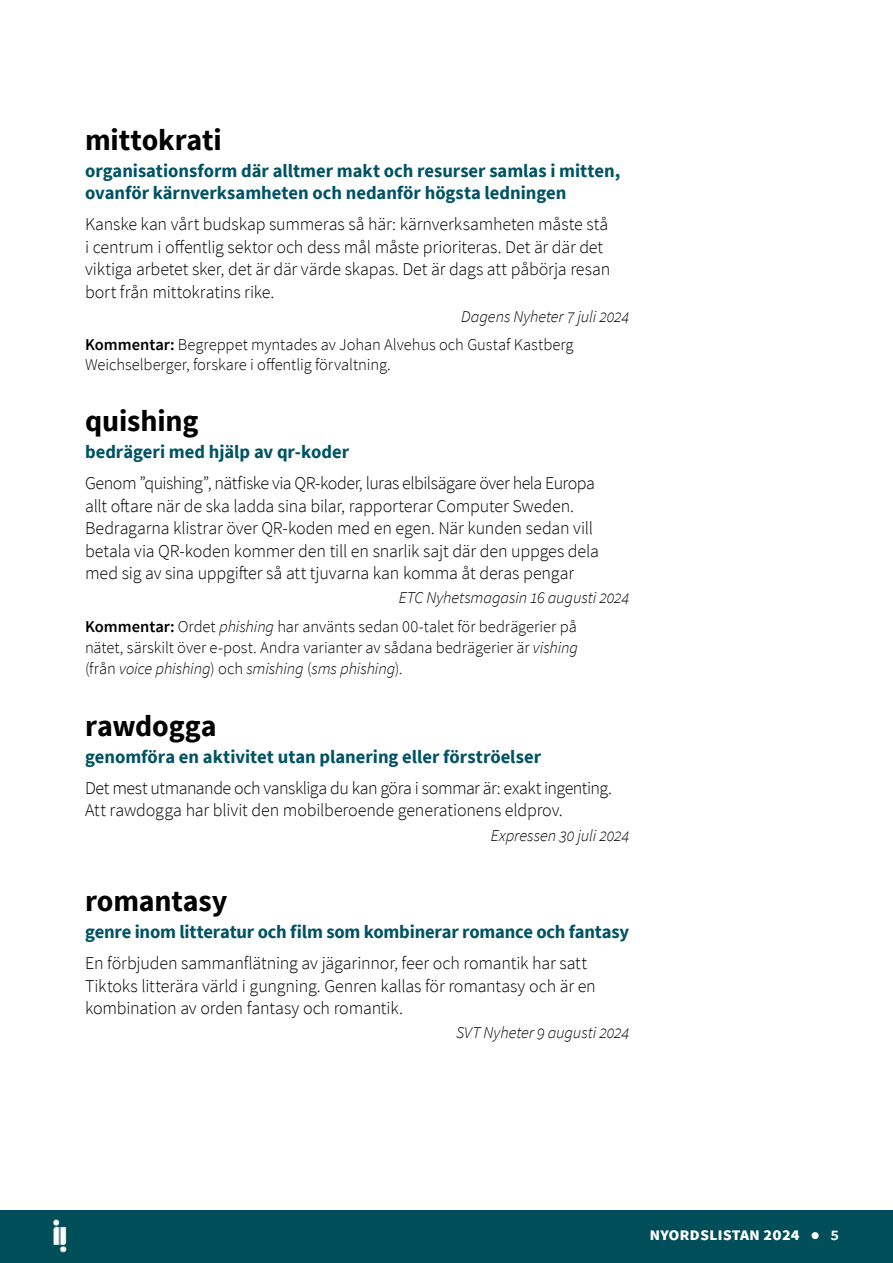
<style>
.page{position:relative;width:893px;height:1263px;background:#fff}
.page>*{position:absolute;margin:0;border:0;box-sizing:border-box;transform-origin:0 0}
.Rubrik_2{font:700 30px "Source Sans Pro";letter-spacing:-.005em;color:#000}
.Fakta_bröd_-_fet__definition{font:700 18.6px/22.5px "Source Sans Pro";color:#005363}
.Citat{font:300 18px/22.5px "Source Sans Pro";letter-spacing:-.01em;color:#000}
.t1{font:700 18px "Source Sans Pro";color:#fff}
.Fakta_bröd_-_kommentar{font:300 16.5px/21px "Source Sans Pro";color:#000}
.Citatkälla{font:italic 300 16.5px "Source Sans Pro";letter-spacing:-.005em;color:#000}
.s1{font-weight:600}
.s2{font-style:italic}
</style>
<div class="page">
<div style="left:0;top:1210px;width:893px;height:53px;background:#004e5a"></div>
<img style="left:53px;top:1219px;width:14px;height:34px">
<h2 class="Rubrik_2" style="left:85px;top:120px;width:138px">mittokrati</h2>
<p class="Fakta_bröd_-_fet__definition" style="left:85px;top:159px;width:537px">organisationsform där alltmer makt och resurser samlas i mitten, ovanför kärnverksamheten och nedanför högsta ledningen</p>
<p class="Citat" style="left:85px;top:213px;width:527px">Kanske kan vårt budskap summeras så här: kärnverksamheten måste stå i centrum i offentlig sektor och dess mål måste prioriteras. Det är där det viktiga arbetet sker, det är där värde skapas. Det är dags att påbörja resan bort från mittokratins rike.</p>
<p class="Citatkälla" style="left:461px;top:306px;width:170px">Dagens Nyheter 7 juli 2024</p>
<p class="Fakta_bröd_-_kommentar" style="left:85px;top:335px;width:490px;line-height:19.8px"><span class="s1">Kommentar:</span> Begreppet myntades av Johan Alvehus och Gustaf Kastberg<br>Weichselberger, forskare i offentlig förvaltning.</p>
<h2 class="Rubrik_2" style="left:85px;top:401px;width:115px">quishing</h2>
<p class="Fakta_bröd_-_fet__definition" style="left:85px;top:440px;width:266px">bedrägeri med hjälp av qr-koder</p>
<p class="Citat" style="left:85px;top:472px;width:515px">Genom ”quishing”, nätfiske via QR-koder, luras elbilsägare över hela Europa allt oftare när de ska ladda sina bilar, rapporterar Computer Sweden.<br>Bedragarna klistrar över QR-koden med en egen. När kunden sedan vill betala via QR-koden kommer den till en snarlik sajt där den uppges dela med sig av sina uppgifter så att tjuvarna kan komma åt deras pengar</p>
<p class="Citatkälla" style="left:399px;top:587px;width:232px">ETC Nyhetsmagasin 16 augusti 2024</p>
<p class="Fakta_bröd_-_kommentar" style="left:85px;top:616px;width:495px;text-align:justify"><span class="s1">Kommentar:</span> Ordet <span class="s2">phishing</span> har använts sedan 00-talet för bedrägerier på nätet, särskilt över e-post. Andra varianter av sådana bedrägerier är <span class="s2">vishing </span>(från <span class="s2">voice phishing</span>) och <span class="s2">smishing</span> (<span class="s2">sms phishing</span>).</p>
<h2 class="Rubrik_2" style="left:85px;top:705px;width:133px">rawdogga</h2>
<p class="Fakta_bröd_-_fet__definition" style="left:85px;top:745px;width:458px">genomföra en aktivitet utan planering eller förströelser</p>
<p class="Citat" style="left:85px;top:776px;width:528px">Det mest utmanande och vanskliga du kan göra i sommar är: exakt ingenting.<br>Att rawdogga har blivit den mobilberoende generationens eldprov.</p>
<p class="Citatkälla" style="left:491px;top:826px;width:140px">Expressen 30 juli 2024</p>
<h2 class="Rubrik_2" style="left:85px;top:881px;width:144px">romantasy</h2>
<p class="Fakta_bröd_-_fet__definition" style="left:85px;top:920px;width:546px">genre inom litteratur och film som kombinerar romance och fantasy</p>
<p class="Citat" style="left:85px;top:952px;width:512px">En förbjuden sammanflätning av jägarinnor, feer och romantik har satt<br>Tiktoks litterära värld i gungning. Genren kallas för romantasy och är en kombination av orden fantasy och romantik.</p>
<p class="Citatkälla" style="left:456px;top:1022px;width:175px">SVT Nyheter 9 augusti 2024</p>
<p class="t1" style="left:649px;top:1222px;width:191px">nyordslistan 2024 ● <span class="s1">5</span></p>
</div>
